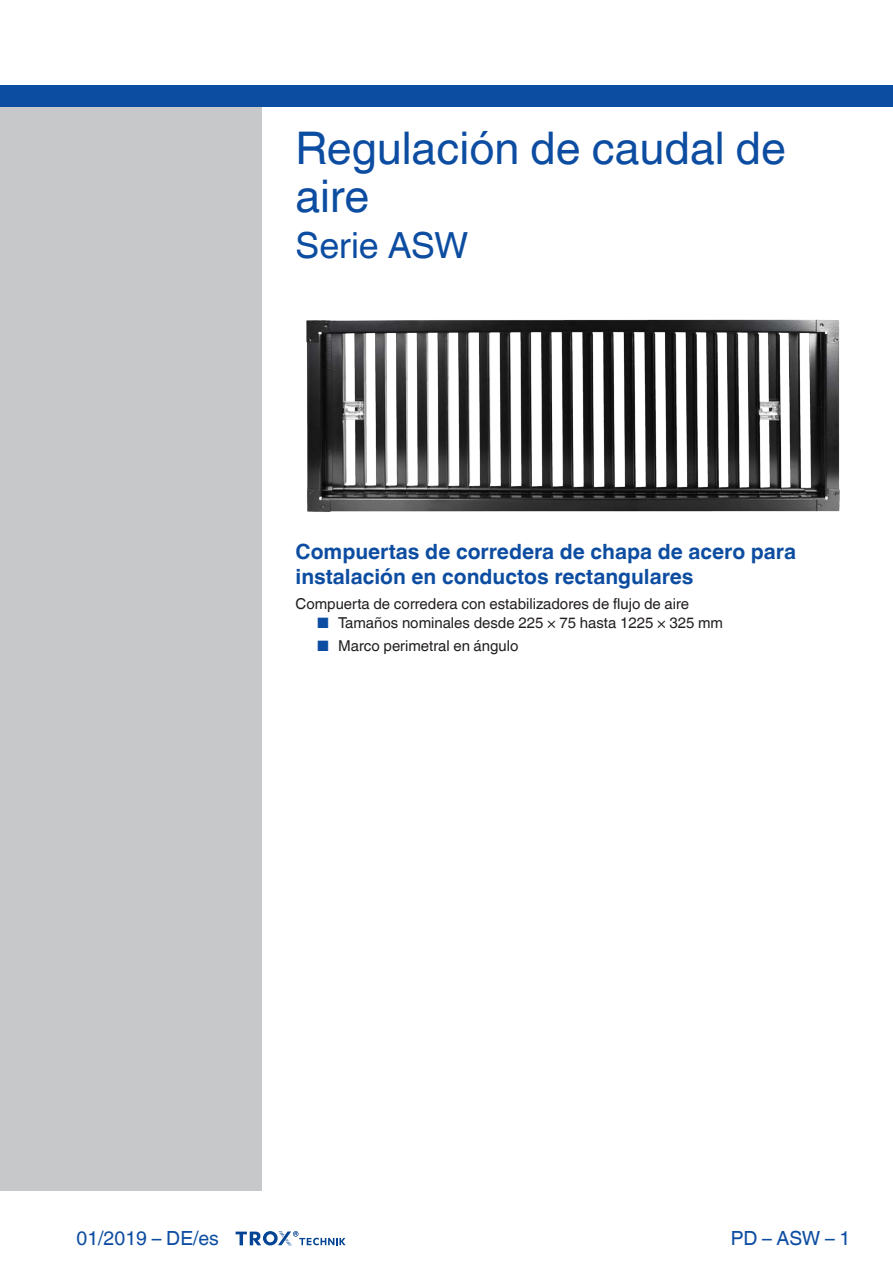
<style>
.page{position:relative;width:893px;height:1263px;background:#fff}
.page>*{position:absolute;margin:0;border:0;box-sizing:border-box;transform-origin:0 0}
.leaflet_head1{font:45px/48px "TROX Helvetica";color:#0d4da1}
.Standard_oben_links{font:36px "TROX Helvetica";color:#0d4da1}
.leaflet_intro_descr{font:700 21px/25.5px "TROX Helvetica";color:#0d4da1}
.country{font:19.5px "TROX Helvetica";color:#0d4da1}
.pagina_li-re{font:19.5px "TROX Helvetica";color:#0d4da1}
.leaflet_intro_descr-2{font:15px "TROX Helvetica";color:#231f20}
.s1{color:#0d4da1}
</style>
<div class="page">
<div style="left:0;top:106px;width:261px;height:1084px;background:#c7c8ca"></div>
<div style="left:0;top:85px;width:893px;height:21px;background:#0d4da1"></div>
<svg style="left:236px;top:1231px;width:110px;height:15px"></svg>
<img style="left:306px;top:319px;width:534px;height:193px">
<p class="leaflet_head1" style="left:296px;top:125px;width:492px">Regulación de caudal de aire</p>
<p class="Standard_oben_links" style="left:296px;top:224px;width:174px">Serie ASW</p>
<p class="leaflet_intro_descr" style="left:296px;top:539px;width:502px">Compuertas de corredera de chapa de acero para instalación en conductos rectangulares</p>
<p class="leaflet_intro_descr-2" style="left:296px;top:595px;width:395px">Compuerta de corredera con estabilizadores de flujo de aire</p>
<p class="leaflet_intro_descr-2" style="left:317px;top:614px;width:408px"><span class="s1">■</span> Tamaños nominales desde 225 × 75 hasta 1225 × 325 mm</p>
<p class="leaflet_intro_descr-2" style="left:317px;top:637px;width:203px"><span class="s1">■</span> Marco perimetral en ángulo</p>
<p class="country" style="left:77px;top:1227px;width:144px">01/2019 – DE/es</p>
<p class="pagina_li-re" style="left:731px;top:1227px;width:121px">PD – ASW – 1</p>
</div>
